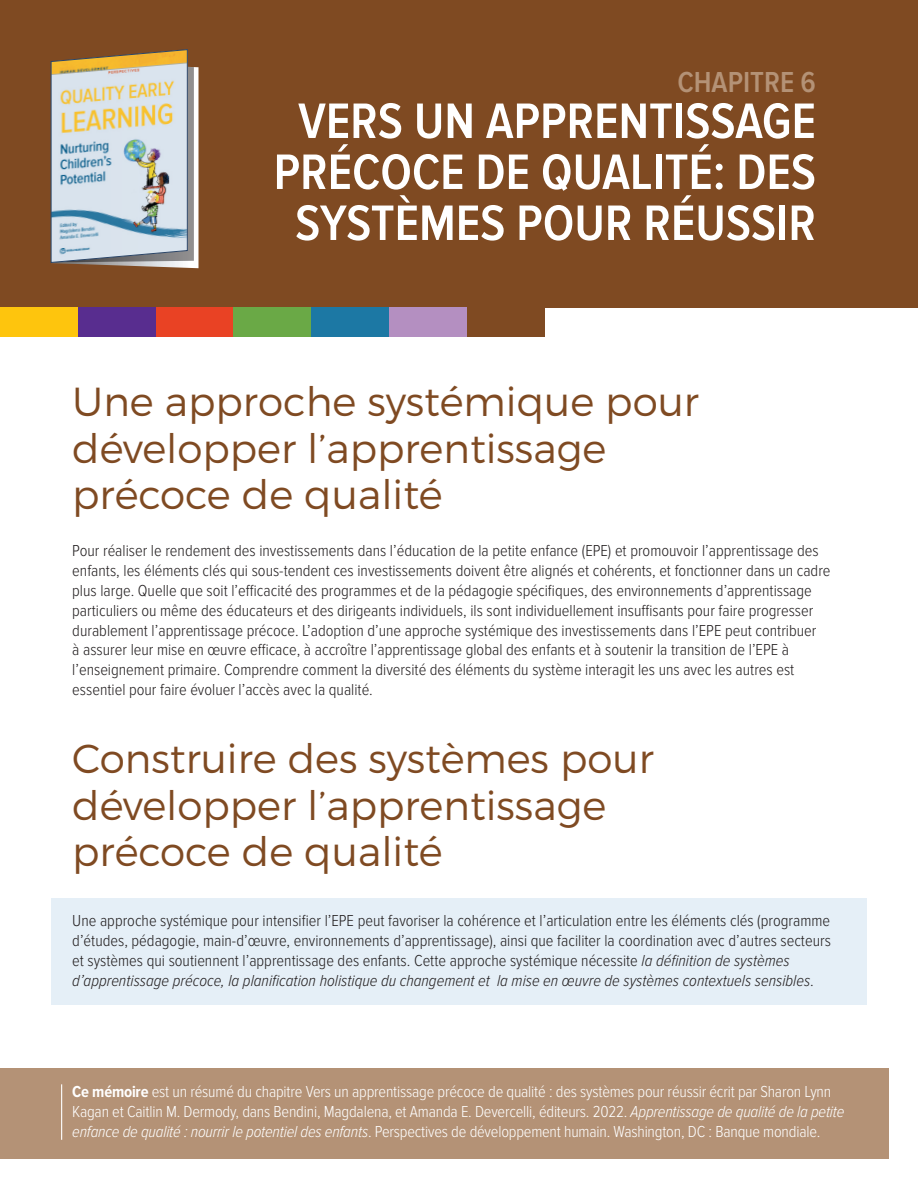
<style>
.page{position:relative;width:918px;height:1188px;background:#fff}
.page>*{position:absolute;margin:0;border:0;box-sizing:border-box;transform-origin:0 0}
.Heading_1{font:600 51.6px/51px "Proxima Nova Cond";color:#fff;text-align:center}
.Heading_2{font:300 40.5px/46.5px "Montserrat";color:#7f4a22}
.Heading_1-2{font:600 30px "Proxima Nova Cond";color:#b49276}
.t1{font:300 16.5px/19.8px "Proxima Nova Cond";color:#231f20}
.t2{font:300 16.5px/19.8px "Proxima Nova Cond";letter-spacing:-.01em;color:#fff}
.s1{font-style:italic}
.s2{font-weight:700}
</style>
<div class="page">
<div style="left:51px;top:898px;width:816px;height:107px;background:#e5eff7"></div>
<div style="left:0;top:0;width:918px;height:307px;background:#7f4a22"></div>
<div style="left:0;top:307px;width:78px;height:30px;background:#fec50d"></div>
<div style="left:78px;top:307px;width:78px;height:30px;background:#582d8f"></div>
<div style="left:156px;top:307px;width:77px;height:30px;background:#e94224"></div>
<div style="left:233px;top:307px;width:78px;height:30px;background:#6aa946"></div>
<div style="left:311px;top:307px;width:78px;height:30px;background:#1c78a4"></div>
<div style="left:389px;top:307px;width:78px;height:30px;background:#b48fc1"></div>
<div style="left:467px;top:307px;width:78px;height:30px;background:#7f4a22"></div>
<div style="left:0;top:1068px;width:889px;height:91px;background:#b49276"></div>
<hr style="left:61px;top:1084px;width:1px;height:56px;background:#fff">
<svg style="left:51px;top:50px;width:148px;height:219px;background:#bfc2bb"></svg>
<p class="Heading_1-2" style="left:677px;top:65px;width:140px">CHAPITRE 6</p>
<p class="Heading_1" style="left:274px;top:97px;width:544px">VERS UN APPRENTISSAGE<br>PRÉCOCE DE QUALITÉ: DES<br>SYSTÈMES POUR RÉUSSIR</p>
<p class="Heading_2" style="left:72px;top:378px;width:628px">Une approche systémique pour développer l’apprentissage précoce de qualité</p>
<p class="t1" style="left:72px;top:541px;width:760px">Pour réaliser le rendement des investissements dans l’éducation de la petite enfance (EPE) et promouvoir l’apprentissage des enfants, les éléments clés qui sous-tendent ces investissements doivent être alignés et cohérents, et fonctionner dans un cadre plus large. Quelle que soit l’efficacité des programmes et de la pédagogie spécifiques, des environnements d’apprentissage particuliers ou même des éducateurs et des dirigeants individuels, ils sont individuellement insuffisants pour faire progresser durablement l’apprentissage précoce. L’adoption d’une approche systémique des investissements dans l’EPE peut contribuer<br>à assurer leur mise en œuvre efficace, à accroître l’apprentissage global des enfants et à soutenir la transition de l’EPE à l’enseignement primaire. Comprendre comment la diversité des éléments du système interagit les uns avec les autres est essentiel pour faire évoluer l’accès avec la qualité.</p>
<p class="Heading_2" style="left:72px;top:735px;width:583px">Construire des systèmes pour développer l’apprentissage précoce de qualité</p>
<p class="t1" style="left:72px;top:911px;width:760px">Une approche systémique pour intensifier l’EPE peut favoriser la cohérence et l’articulation entre les éléments clés (programme d’études, pédagogie, main-d’œuvre, environnements d’apprentissage), ainsi que faciliter la coordination avec d’autres secteurs et systèmes qui soutiennent l’apprentissage des enfants. Cette approche systémique nécessite <span class="s1">la définition de systèmes d’apprentissage précoce, la planification holistique du changement et la mise en œuvre de systèmes contextuels sensibles</span>.</p>
<p class="t2" style="left:72px;top:1082px;width:774px"><span class="s2">Ce mémoire</span> est un résumé du chapitre Vers un apprentissage précoce de qualité : des systèmes pour réussir écrit par Sharon Lynn<br>Kagan et Caitlin M. Dermody, dans Bendini, Magdalena, et Amanda E. Devercelli, éditeurs. 2022. <span class="s1">Apprentissage de qualité de la petite enfance de qualité : nourrir le potentiel des enfants</span>. Perspectives de développement humain. Washington, DC : Banque mondiale.</p>
</div>
